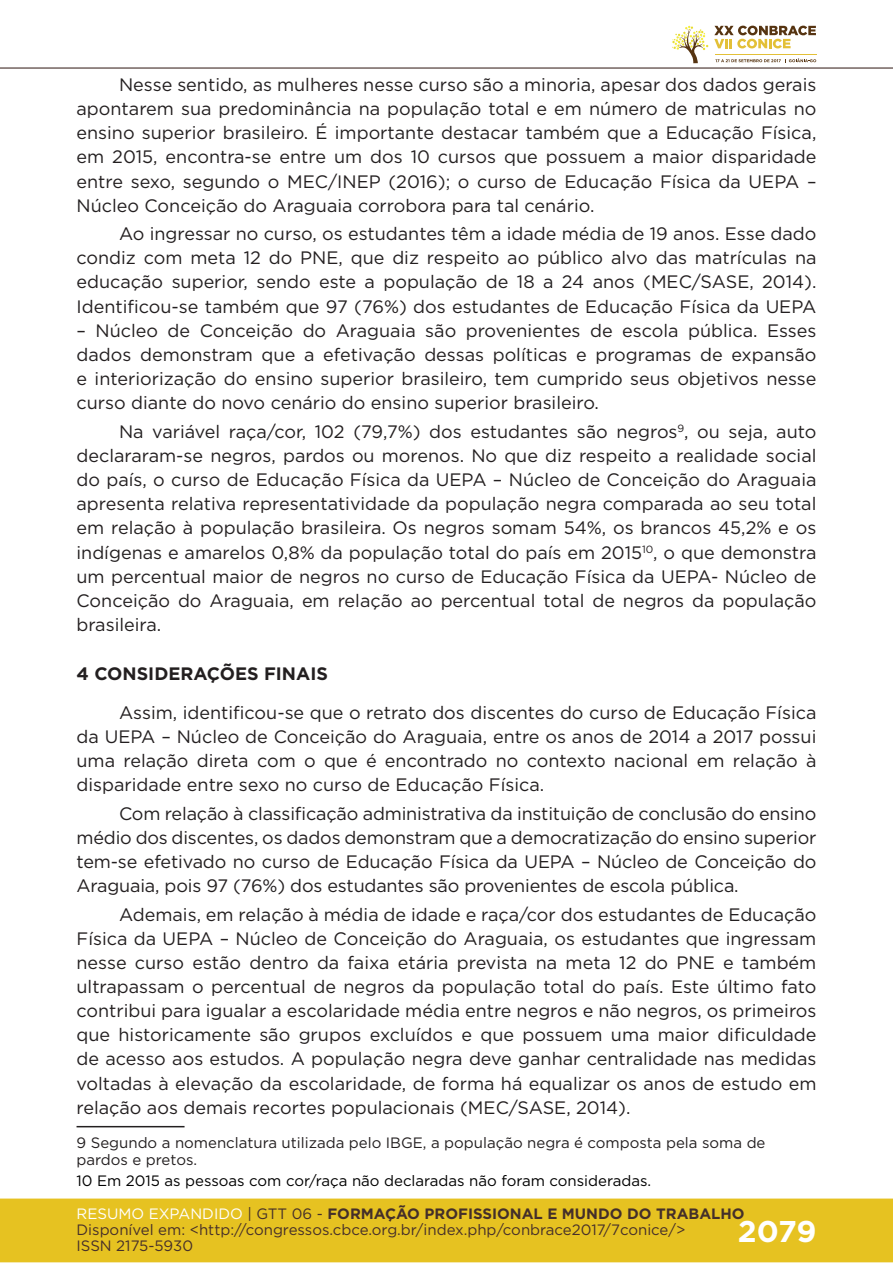
<style>
.page{position:relative;width:893px;height:1263px;background:#fff}
.page>*{position:absolute;margin:0;border:0;box-sizing:border-box;transform-origin:0 0}
.t1{font:700 30px "Gotham";color:#fff}
.t2{font:18px/24.2px "Gotham";color:#231f20;text-align:justify}
.t3{font:700 18px "Gotham";color:#231f20}
.t4{font:15px/16px "Gotham";color:#462f2a}
.t5{font:15px/17.2px "Gotham";color:#231f20}
.t6{font:15px "Gotham";color:#000001}
.s1{color:#fff}
.s2{color:#442f2a}
.s3{font-weight:700;color:#442f2a}
</style>
<div class="page">
<div style="left:0;top:1198px;width:893px;height:64px;background:#e6c221;border:2px solid #e6c221"></div>
<hr style="left:0;top:67px;width:893px;height:2px;background:#442f2a">
<svg style="left:672px;top:26px;width:144px;height:37px"></svg>
<hr style="left:77px;top:1126px;width:108px;height:1px;background:#231f20">
<p class="t2" style="left:77px;top:72px;width:741px;text-indent:43px">Nesse sentido, as mulheres nesse curso são a minoria, apesar dos dados gerais apontarem sua predominância na população total e em número de matriculas no ensino superior brasileiro. É importante destacar também que a Educação Física, em 2015, encontra-se entre um dos 10 cursos que possuem a maior disparidade entre sexo, segundo o MEC/INEP (2016); o curso de Educação Física da UEPA – Núcleo Conceição do Araguaia corrobora para tal cenário.</p>
<p class="t2" style="left:77px;top:221px;width:741px;text-indent:43px">Ao ingressar no curso, os estudantes têm a idade média de 19 anos. Esse dado condiz com meta 12 do PNE, que diz respeito ao público alvo das matrículas na educação superior, sendo este a população de 18 a 24 anos (MEC/SASE, 2014).<br>Identificou-se também que 97 (76%) dos estudantes de Educação Física da UEPA</p>
<p class="t2" style="left:77px;top:318px;width:741px">– Núcleo de Conceição do Araguaia são provenientes de escola pública. Esses dados demonstram que a efetivação dessas políticas e programas de expansão e interiorização do ensino superior brasileiro, tem cumprido seus objetivos nesse curso diante do novo cenário do ensino superior brasileiro.</p>
<p class="t2" style="left:77px;top:419px;width:741px;text-indent:43px">Na variável raça/cor, 102 (79,7%) dos estudantes são negros<sup>9</sup>, ou seja, auto declararam-se negros, pardos ou morenos. No que diz respeito a realidade social do país, o curso de Educação Física da UEPA – Núcleo de Conceição do Araguaia apresenta relativa representatividade da população negra comparada ao seu total em relação à população brasileira. Os negros somam 54%, os brancos 45,2% e os indígenas e amarelos 0,8% da população total do país em 2015<sup>10</sup>, o que demonstra um percentual maior de negros no curso de Educação Física da UEPA- Núcleo de Conceição do Araguaia, em relação ao percentual total de negros da população brasileira.</p>
<p class="t3" style="left:77px;top:661px;width:253px">4 CONSIDERAÇÕES FINAIS</p>
<p class="t2" style="left:77px;top:700px;width:741px;text-indent:43px">Assim, identificou-se que o retrato dos discentes do curso de Educação Física da UEPA – Núcleo de Conceição do Araguaia, entre os anos de 2014 a 2017 possui uma relação direta com o que é encontrado no contexto nacional em relação à disparidade entre sexo no curso de Educação Física.</p>
<p class="t2" style="left:77px;top:801px;width:741px;text-indent:43px">Com relação à classificação administrativa da instituição de conclusão do ensino médio dos discentes, os dados demonstram que a democratização do ensino superior tem-se efetivado no curso de Educação Física da UEPA – Núcleo de Conceição do Araguaia, pois 97 (76%) dos estudantes são provenientes de escola pública.</p>
<p class="t2" style="left:77px;top:902px;width:741px;text-indent:43px">Ademais, em relação à média de idade e raça/cor dos estudantes de Educação Física da UEPA – Núcleo de Conceição do Araguaia, os estudantes que ingressam nesse curso estão dentro da faixa etária prevista na meta 12 do PNE e também ultrapassam o percentual de negros da população total do país. Este último fato contribui para igualar a escolaridade média entre negros e não negros, os primeiros que historicamente são grupos excluídos e que possuem uma maior dificuldade de acesso aos estudos. A população negra deve ganhar centralidade nas medidas voltadas à elevação da escolaridade, de forma há equalizar os anos de estudo em relação aos demais recortes populacionais (MEC/SASE, 2014).</p>
<p class="t5" style="left:77px;top:1134px;width:690px">9 Segundo a nomenclatura utilizada pelo IBGE, a população negra é composta pela soma de pardos e pretos.</p>
<p class="t6" style="left:77px;top:1171px;width:576px">10 Em 2015 as pessoas com cor/raça não declaradas não foram consideradas.</p>
<p class="t4" style="left:77px;top:1205px;width:670px"><span class="s1">RESUMO EXPANDIDO</span> <span class="s2">| GTT 06 -</span> <span class="s3">FORMAÇÃO PROFISSIONAL E MUNDO DO TRABALHO<br></span>Disponível em: &lt;http://congressos.cbce.org.br/index.php/conbrace2017/7conice/&gt;<br>ISSN 2175-5930</p>
<h1 class="t1" style="left:738px;top:1212px;width:80px">2079</h1>
</div>
